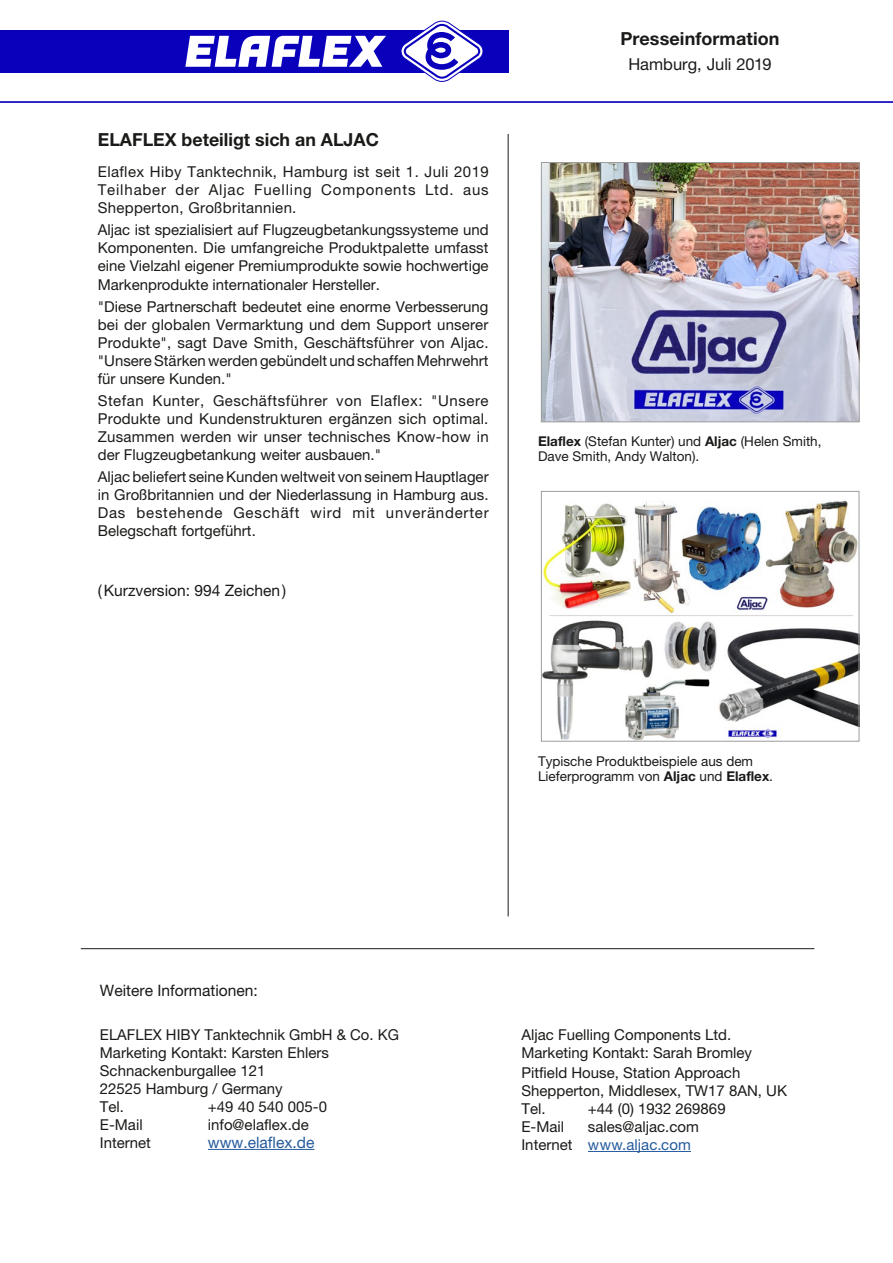
<style>
.page{position:relative;width:893px;height:1263px;background:#fff}
.page>*{position:absolute;margin:0;border:0;box-sizing:border-box;transform-origin:0 0}
.t1{font:700 18px "Helvetica Neue LTW1 G";color:#1a1a18}
.t2{font:16.5px "Helvetica Neue LTW1 G";color:#1a1a18}
.t3{font:15.75px "Helvetica Neue LTW1 G";color:#1a1a18}
.t4{font:15.75px "Helvetica Neue LTW1 G";color:#245a9c}
.t5{font:15px/18px "Helvetica Neue LTW1 G";color:#1a1a18;text-align:justify}
.t6{font:15px "Helvetica Neue LTW1 G";color:#245a9c}
.t7{font:13.5px/15px "Helvetica Neue LTW1 G";color:#1a1a18}
.s1{font-weight:700}
.s2{color:#1a1a18}
</style>
<div class="page">
<div style="left:0;top:30px;width:508px;height:43px;background:#0a00bc"></div>
<svg style="left:401px;top:21px;width:82px;height:61px"></svg>
<svg style="left:185px;top:35px;width:201px;height:32px"></svg>
<hr style="left:508px;top:134px;width:1px;height:782px;background:#1a1a18">
<hr style="left:0;top:101px;width:893px;height:2px;background:#0a00bc">
<hr style="left:81px;top:948px;width:733px;height:1px;background:#1a1a18">
<img style="left:543px;top:164px;width:314px;height:256px">
<div style="left:541px;top:162px;width:318px;height:260px;border:1px solid #9c9d9d"></div>
<img style="left:543px;top:500px;width:314px;height:239px">
<div style="left:541px;top:491px;width:318px;height:250px;border:1px solid #9c9d9d"></div>
<hr style="left:208px;top:1149px;width:106px;height:1px;background:#245a9c">
<hr style="left:588px;top:1151px;width:103px;height:1px;background:#245a9c">
<p class="t1" style="left:98px;top:129px;width:283px">ELAFLEX beteiligt sich an ALJAC</p>
<p class="t5" style="left:98px;top:163px;width:392px">Elaflex Hiby Tanktechnik, Hamburg ist seit 1. Juli 2019<br>Teilhaber der Aljac Fuelling Components Ltd. aus Shepperton, Großbritannien.</p>
<p class="t5" style="left:98px;top:221px;width:392px">Aljac ist spezialisiert auf Flugzeugbetankungssysteme und Komponenten. Die umfangreiche Produktpalette umfasst eine Vielzahl eigener Premiumprodukte sowie hochwertige Markenprodukte internationaler Hersteller.</p>
<p class="t5" style="left:98px;top:297px;width:392px">"Diese Partnerschaft bedeutet eine enorme Verbesserung bei der globalen Vermarktung und dem Support unserer Produkte", sagt Dave Smith, Geschäftsführer von Aljac. "Unsere Stärken werden gebündelt und schaffen Mehrwehrt für unsere Kunden."</p>
<p class="t5" style="left:98px;top:392px;width:392px">Stefan Kunter, Geschäftsführer von Elaflex: "Unsere Produkte und Kundenstrukturen ergänzen sich optimal.<br>Zusammen werden wir unser technisches Know-how in der Flugzeugbetankung weiter ausbauen."</p>
<p class="t5" style="left:98px;top:468px;width:392px">Aljac beliefert seine Kunden weltweit von seinem Hauptlager in Großbritannien und der Niederlassung in Hamburg aus.<br>Das bestehende Geschäft wird mit unveränderter Belegschaft fortgeführt.</p>
<p class="t3" style="left:98px;top:581px;width:190px">(Kurzversion: 994 Zeichen)</p>
<p class="t1" style="left:620px;top:28px;width:161px">Presseinformation</p>
<p class="t2" style="left:628px;top:53px;width:145px">Hamburg, Juli 2019</p>
<p class="t7" style="left:538px;top:433px;width:285px"><span class="s1">Elaflex</span> (Stefan Kunter) und <span class="s1">Aljac</span> (Helen Smith,<br>Dave Smith, Andy Walton).</p>
<p class="t7" style="left:538px;top:753px;width:236px">Typische Produktbeispiele aus dem<br>Lieferprogramm von <span class="s1">Aljac</span> und <span class="s1">Elaflex</span>.</p>
<p class="t3" style="left:100px;top:981px;width:159px">Weitere Informationen:</p>
<p class="t5" style="left:100px;top:1025px;width:300px;text-align:left">ELAFLEX HIBY Tanktechnik GmbH &amp; Co. KG<br>Marketing Kontakt: Karsten Ehlers<br>Schnackenburgallee 121<br>22525 Hamburg / Germany</p>
<p class="t5" style="left:100px;top:1097px;width:26px">Tel.</p>
<p class="t5" style="left:208px;top:1097px;width:121px">+49 40 540 005-0</p>
<p class="t5" style="left:100px;top:1115px;width:44px">E-Mail</p>
<p class="t5" style="left:208px;top:1115px;width:102px">info@elaflex.de</p>
<p class="t5" style="left:100px;top:1133px;width:53px">Internet</p>
<p class="t4" style="left:208px;top:1132px;width:108px">www.elaflex.de</p>
<p class="t5" style="left:521px;top:1025px;width:232px">Aljac Fuelling Components Ltd.<br>Marketing Kontakt: Sarah Bromley</p>
<p class="t5" style="left:521px;top:1063px;width:220px">Pitfield House, Station Approach</p>
<p class="t5" style="left:521px;top:1081px;width:267px">Shepperton, Middlesex, TW17 8AN, UK</p>
<p class="t5" style="left:521px;top:1099px;width:26px">Tel.</p>
<p class="t5" style="left:588px;top:1099px;width:139px">+44 (0) 1932 269869</p>
<p class="t5" style="left:521px;top:1117px;width:44px">E-Mail</p>
<p class="t5" style="left:588px;top:1117px;width:112px">sales@aljac.com</p>
<p class="t6" style="left:521px;top:1135px;width:171px"><span class="s2">Internet</span> www.aljac.com</p>
</div>
